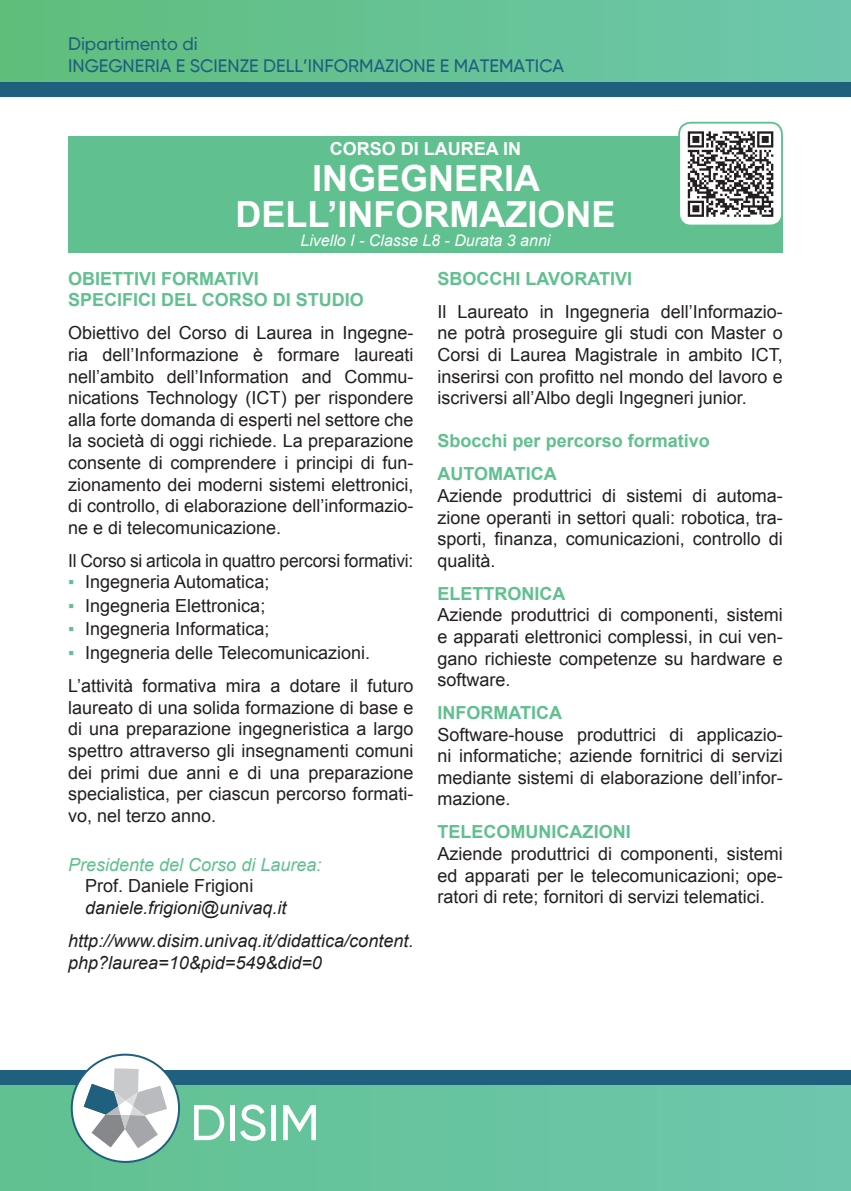
<style>
.page{position:relative;width:851px;height:1191px;background:#fff}
.page>*{position:absolute;margin:0;border:0;box-sizing:border-box;transform-origin:0 0}
.t1{font:500 50px "Gilroy";color:#fff}
.t2{font:700 36px/36px "Arial";color:#fff;text-align:center}
.t3{font:18px/21.6px "Arial";color:#231f20;text-align:justify}
.t4{font:700 18px/21.6px "Arial";color:#60c08f}
.t5{font:italic 18px/33px "Arial";color:#231f20}
.t6{font:500 18px/21.6px "Gilroy";color:#20607f}
.t7{font:italic 18px "Arial";color:#60c08f}
.t8{font:700 18px "Arial";color:#fff}
.t9{font:italic 16px "Arial";color:#fff}
.s1{color:#60c08f}
</style>
<div class="page">
<div style="left:0;top:1070px;width:850px;height:121px;background:linear-gradient(to right,#60c090,#6cc4ac)"></div>
<div style="left:0;top:1070px;width:850px;height:14px;background:#20607f"></div>
<div style="left:0;top:0;width:850px;height:96px;background:linear-gradient(to right,#5fbe7b,#6dc7ad)"></div>
<div style="left:0;top:82px;width:850px;height:14px;background:#20607f"></div>
<svg style="left:71px;top:1053px;width:109px;height:109px"></svg>
<div style="left:68px;top:136px;width:714px;height:25px;background:#60c08f"></div>
<div style="left:68px;top:159px;width:714px;height:42px;background:#60c08f"></div>
<div style="left:68px;top:195px;width:714px;height:42px;background:#60c08f"></div>
<div style="left:68px;top:229px;width:714px;height:23px;background:#60c08f"></div>
<div style="left:679px;top:123px;width:102px;height:102px;background:#fff;border-radius:11px"></div>
<svg style="left:687px;top:131px;width:86px;height:86px"></svg>
<div style="left:678px;top:122px;width:104px;height:104px;border:2px solid #60c08f;border-radius:11px"></div>
<p class="t6" style="left:68px;top:33px;width:497px">Dipartimento di<br>INGEGNERIA E SCIENZE DELL’INFORMAZIONE E MATEMATICA</p>
<p class="t8" style="left:330px;top:137px;width:193px">CORSO DI LAUREA IN</p>
<h2 class="t2" style="left:235px;top:161px;width:382px">INGEGNERIA<br>DELL’INFORMAZIONE</h2>
<p class="t9" style="left:300px;top:230px;width:251px">Livello I - Classe L8 - Durata 3 anni</p>
<p class="t4" style="left:68px;top:268px;width:297px">OBIETTIVI FORMATIVI<br>SPECIFICI DEL CORSO DI STUDIO</p>
<p class="t3" style="left:68px;top:322px;width:347px">Obiettivo del Corso di Laurea in Ingegne&shy;ria dell’Informazione è formare laureati nell’ambito dell’Information and Commu&shy;nications Technology (ICT) per rispondere alla forte domanda di esperti nel settore che la società di oggi richiede. La preparazione consente di comprendere i principi di fun&shy;zionamento dei moderni sistemi elettronici, di controllo, di elaborazione dell’informazio&shy;ne e di telecomunicazione.</p>
<p class="t3" style="left:68px;top:550px;width:347px">Il Corso si articola in quattro percorsi formativi:</p>
<p class="t3" style="left:68px;top:571px;width:203px"><span class="s1">▪</span> Ingegneria Automatica;</p>
<p class="t3" style="left:68px;top:594px;width:199px"><span class="s1">▪</span> Ingegneria Elettronica;</p>
<p class="t3" style="left:68px;top:618px;width:203px"><span class="s1">▪</span> Ingegneria Informatica;</p>
<p class="t3" style="left:68px;top:636px;width:347px;line-height:33px"><span class="s1">▪</span> Ingegneria delle Telecomunicazioni.<br>L’attività formativa mira a dotare il futuro</p>
<p class="t3" style="left:68px;top:697px;width:347px">laureato di una solida formazione di base e di una preparazione ingegneristica a largo spettro attraverso gli insegnamenti comuni dei primi due anni e di una preparazione specialistica, per ciascun percorso formati&shy;vo, nel terzo anno.</p>
<p class="t7" style="left:68px;top:852px;width:255px">Presidente del Corso di Laurea:</p>
<p class="t3" style="left:85px;top:875px;width:170px">Prof. Daniele Frigioni</p>
<p class="t5" style="left:68px;top:891px;width:347px;text-indent:17px">daniele.frigioni@univaq.it http://www.disim.univaq.it/didattica/content.</p>
<p class="t5" style="left:68px;top:946px;width:255px">php?laurea=10&amp;pid=549&amp;did=0</p>
<p class="t4" style="left:437px;top:268px;width:196px">SBOCCHI LAVORATIVI</p>
<p class="t3" style="left:437px;top:301px;width:347px">Il Laureato in Ingegneria dell’Informazio&shy;ne potrà proseguire gli studi con Master o Corsi di Laurea Magistrale in ambito ICT, inserirsi con profitto nel mondo del lavoro e iscriversi all’Albo degli Ingegneri junior.</p>
<p class="t4" style="left:437px;top:425px;width:274px;line-height:33px">Sbocchi per percorso formativo<br>AUTOMATICA</p>
<p class="t3" style="left:437px;top:485px;width:347px">Aziende produttrici di sistemi di automa&shy;zione operanti in settori quali: robotica, tra&shy;sporti, finanza, comunicazioni, controllo di qualità.</p>
<p class="t4" style="left:437px;top:583px;width:129px">ELETTRONICA</p>
<p class="t3" style="left:437px;top:604px;width:347px">Aziende produttrici di componenti, sistemi e apparati elettronici complessi, in cui ven&shy;gano richieste competenze su hardware e software.</p>
<p class="t4" style="left:437px;top:702px;width:126px">INFORMATICA</p>
<p class="t3" style="left:437px;top:723px;width:347px">Software-house produttrici di applicazio&shy;ni informatiche; aziende fornitrici di servizi mediante sistemi di elaborazione dell’infor&shy;mazione.</p>
<p class="t4" style="left:437px;top:822px;width:194px">TELECOMUNICAZIONI</p>
<p class="t3" style="left:437px;top:843px;width:347px">Aziende produttrici di componenti, sistemi ed apparati per le telecomunicazioni; ope&shy;ratori di rete; fornitori di servizi telematici.</p>
<h1 class="t1" style="left:190px;top:1091px;width:131px">DISIM</h1>
</div>
